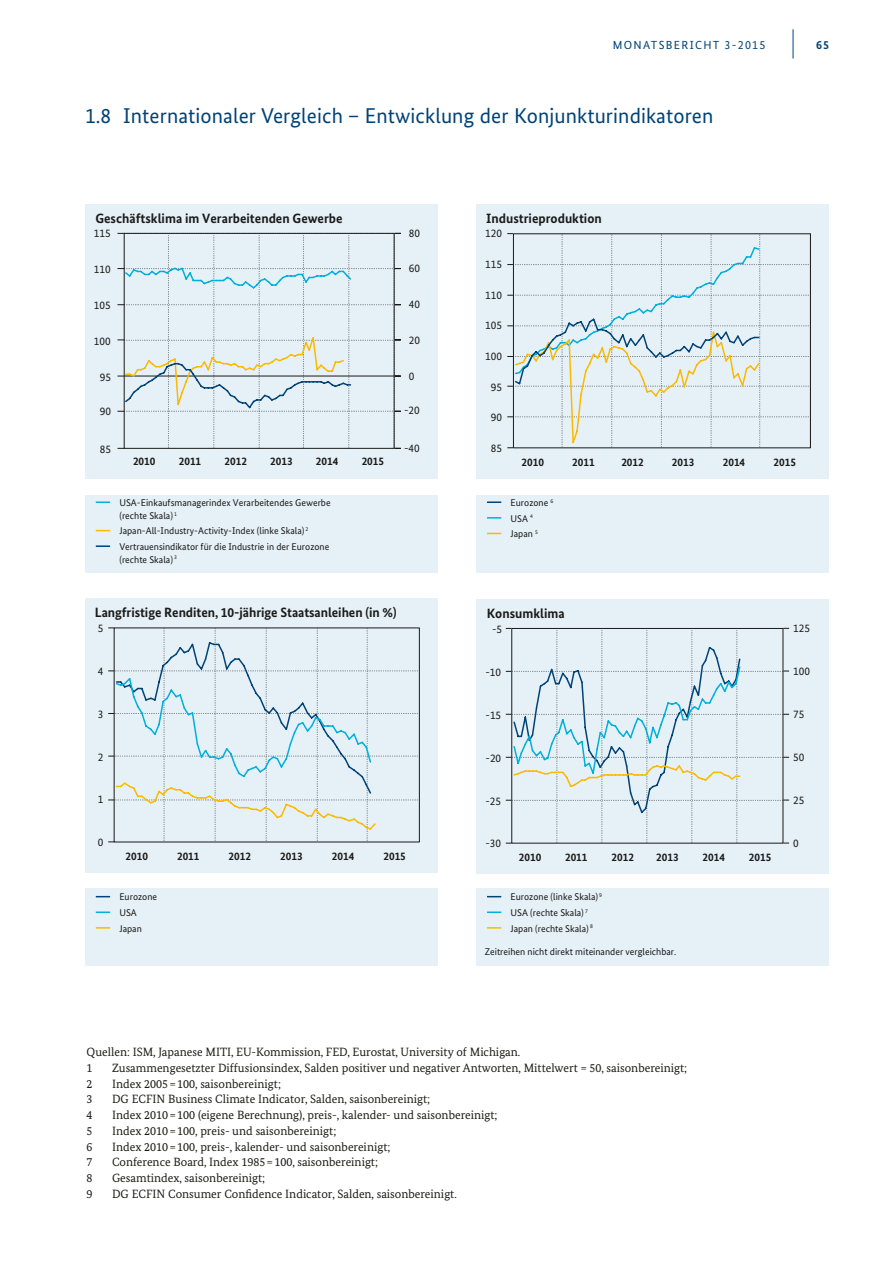
<style>
.page{position:relative;width:893px;height:1263px;background:#fff}
.page>*{position:absolute;margin:0;border:0;box-sizing:border-box;transform-origin:0 0}
.t1{font:21.3px "Bundes Sans";letter-spacing:.005em;color:#004377}
.t2{font:700 13.5px "Bundes Sans";color:#1a1a18}
.t3{font:12px/15.8px "Bundes Serif";color:#1a1a18}
.t4{font:700 12px "Bundes Sans";color:#004377}
.t5{font:11.7px "Bundes Sans";letter-spacing:.11em;color:#004377}
.t6{font:700 11.25px "Bundes Sans";color:#1a1a18}
.t7{font:11.25px "Bundes Sans";color:#1a1a18}
.t8{font:9.75px/15.6px "Bundes Sans";color:#1a1a18}
.s1{font-size:12px}
</style>
<div class="page">
<hr style="left:793px;top:29px;width:1px;height:30px;background:#004377">
<div style="left:85px;top:495px;width:353px;height:77px;background:#e5f0f7"></div>
<svg style="left:96px;top:501px;width:14px;height:2px"></svg>
<svg style="left:96px;top:530px;width:14px;height:1px"></svg>
<svg style="left:96px;top:545px;width:14px;height:2px"></svg>
<div style="left:476px;top:495px;width:353px;height:77px;background:#e5f0f7"></div>
<svg style="left:487px;top:501px;width:14px;height:2px"></svg>
<svg style="left:487px;top:517px;width:14px;height:2px"></svg>
<svg style="left:487px;top:533px;width:14px;height:1px"></svg>
<div style="left:476px;top:888px;width:353px;height:78px;background:#e5f0f7"></div>
<svg style="left:487px;top:896px;width:14px;height:1px"></svg>
<svg style="left:487px;top:911px;width:14px;height:2px"></svg>
<svg style="left:487px;top:927px;width:14px;height:2px"></svg>
<div style="left:85px;top:204px;width:353px;height:274px;background:#e5f0f7"></div>
<svg style="left:117px;top:233px;width:284px;height:216px"></svg>
<div style="left:85px;top:598px;width:353px;height:275px;background:#e5f0f7"></div>
<svg style="left:108px;top:627px;width:311px;height:215px"></svg>
<div style="left:476px;top:599px;width:353px;height:274px;background:#e5f0f7"></div>
<svg style="left:506px;top:628px;width:283px;height:216px"></svg>
<div style="left:476px;top:205px;width:353px;height:274px;background:#e5f0f7"></div>
<svg style="left:507px;top:233px;width:304px;height:215px"></svg>
<div style="left:85px;top:888px;width:352px;height:78px;background:#e5f0f7"></div>
<svg style="left:96px;top:896px;width:14px;height:1px"></svg>
<svg style="left:96px;top:911px;width:14px;height:2px"></svg>
<svg style="left:96px;top:927px;width:14px;height:2px"></svg>
<p class="t5" style="left:613px;top:38px;width:154px">MONATSBERICHT <span class="s1">3-2015</span></p>
<p class="t4" style="left:816px;top:37px;width:15px">65</p>
<h1 class="t1" style="left:85px;top:103px;width:630px">1.8 Internationaler Vergleich – Entwicklung der Konjunkturindikatoren</h1>
<p class="t2" style="left:95px;top:210px;width:249px">Geschäftsklima im Verarbeitenden Gewerbe</p>
<p class="t2" style="left:486px;top:210px;width:117px">Industrieproduktion</p>
<p class="t7" style="left:94px;top:227px;width:18px">115</p>
<p class="t7" style="left:409px;top:226px;width:13px">80</p>
<p class="t7" style="left:485px;top:227px;width:18px">120</p>
<p class="t7" style="left:94px;top:262px;width:18px">110</p>
<p class="t7" style="left:409px;top:262px;width:13px">60</p>
<p class="t7" style="left:485px;top:257px;width:18px">115</p>
<p class="t7" style="left:485px;top:288px;width:18px">110</p>
<p class="t7" style="left:94px;top:298px;width:18px">105</p>
<p class="t7" style="left:409px;top:297px;width:13px">40</p>
<p class="t7" style="left:485px;top:318px;width:18px">105</p>
<p class="t7" style="left:94px;top:334px;width:18px">100</p>
<p class="t7" style="left:409px;top:333px;width:13px">20</p>
<p class="t7" style="left:485px;top:349px;width:18px">100</p>
<p class="t7" style="left:100px;top:370px;width:13px">95</p>
<p class="t7" style="left:409px;top:369px;width:7px">0</p>
<p class="t7" style="left:491px;top:380px;width:13px">95</p>
<p class="t7" style="left:100px;top:404px;width:13px">90</p>
<p class="t7" style="left:404px;top:404px;width:17px">-20</p>
<p class="t7" style="left:491px;top:410px;width:13px">90</p>
<p class="t7" style="left:100px;top:442px;width:13px">85</p>
<p class="t7" style="left:404px;top:441px;width:17px">-40</p>
<p class="t7" style="left:491px;top:441px;width:13px">85</p>
<p class="t6" style="left:133px;top:455px;width:24px">2010</p>
<p class="t6" style="left:179px;top:455px;width:24px">2011</p>
<p class="t6" style="left:224px;top:455px;width:24px">2012</p>
<p class="t6" style="left:270px;top:455px;width:24px">2013</p>
<p class="t6" style="left:316px;top:455px;width:24px">2014</p>
<p class="t6" style="left:362px;top:455px;width:24px">2015</p>
<p class="t6" style="left:521px;top:455px;width:24px">2010</p>
<p class="t6" style="left:572px;top:455px;width:24px">2011</p>
<p class="t6" style="left:621px;top:455px;width:24px">2012</p>
<p class="t6" style="left:672px;top:455px;width:24px">2013</p>
<p class="t6" style="left:723px;top:455px;width:24px">2014</p>
<p class="t6" style="left:773px;top:455px;width:24px">2015</p>
<p class="t8" style="left:119px;top:496px;width:213px;line-height:12.8px">USA-Einkaufsmanagerindex Verarbeitendes Gewerbe (rechte Skala) <sup>1</sup></p>
<p class="t8" style="left:119px;top:523px;width:211px">Japan-All-Industry-Activity-Index (linke Skala) <sup>2<br></sup>Vertrauensindikator für die Industrie in der Eurozone</p>
<p class="t8" style="left:119px;top:551px;width:59px">(rechte Skala) <sup>3</sup></p>
<p class="t8" style="left:511px;top:495px;width:44px">Eurozone <sup>6<br></sup>USA <sup>4<br></sup>Japan <sup>5</sup></p>
<p class="t2" style="left:95px;top:604px;width:303px">Langfristige Renditen, 10-jährige Staatsanleihen (in %)</p>
<p class="t2" style="left:487px;top:605px;width:79px">Konsumklima</p>
<p class="t7" style="left:98px;top:621px;width:7px">5</p>
<p class="t7" style="left:492px;top:622px;width:12px">-5</p>
<p class="t7" style="left:793px;top:621px;width:18px">125</p>
<p class="t7" style="left:98px;top:664px;width:7px">4</p>
<p class="t7" style="left:485px;top:665px;width:17px">-10</p>
<p class="t7" style="left:793px;top:664px;width:18px">100</p>
<p class="t7" style="left:98px;top:707px;width:7px">3</p>
<p class="t7" style="left:485px;top:708px;width:17px">-15</p>
<p class="t7" style="left:793px;top:707px;width:13px">75</p>
<p class="t7" style="left:98px;top:750px;width:7px">2</p>
<p class="t7" style="left:485px;top:751px;width:17px">-20</p>
<p class="t7" style="left:793px;top:750px;width:13px">50</p>
<p class="t7" style="left:98px;top:793px;width:7px">1</p>
<p class="t7" style="left:485px;top:794px;width:17px">-25</p>
<p class="t7" style="left:793px;top:793px;width:13px">25</p>
<p class="t7" style="left:98px;top:835px;width:7px">0</p>
<p class="t7" style="left:485px;top:837px;width:17px">-30</p>
<p class="t7" style="left:793px;top:836px;width:7px">0</p>
<p class="t6" style="left:125px;top:849px;width:24px">2010</p>
<p class="t6" style="left:177px;top:849px;width:24px">2011</p>
<p class="t6" style="left:229px;top:849px;width:24px">2012</p>
<p class="t6" style="left:280px;top:849px;width:24px">2013</p>
<p class="t6" style="left:332px;top:849px;width:24px">2014</p>
<p class="t6" style="left:383px;top:849px;width:24px">2015</p>
<p class="t6" style="left:519px;top:850px;width:24px">2010</p>
<p class="t6" style="left:565px;top:850px;width:24px">2011</p>
<p class="t6" style="left:611px;top:850px;width:24px">2012</p>
<p class="t6" style="left:656px;top:850px;width:24px">2013</p>
<p class="t6" style="left:703px;top:850px;width:24px">2014</p>
<p class="t6" style="left:749px;top:850px;width:24px">2015</p>
<p class="t8" style="left:119px;top:889px;width:39px">Eurozone<br>USA<br>Japan</p>
<p class="t8" style="left:511px;top:889px;width:93px">Eurozone (linke Skala) <sup>9<br></sup>USA (rechte Skala) <sup>7<br></sup>Japan (rechte Skala) <sup>8</sup></p>
<p class="t8" style="left:485px;top:944px;width:193px">Zeitreihen nicht direkt miteinander vergleichbar.</p>
<p class="t3" style="left:87px;top:1044px;width:435px">Quellen: ISM, Japanese MITI, EU-Kommission, FED, Eurostat, University of Michigan.<br>1</p>
<p class="t3" style="left:112px;top:1060px;width:577px">Zusammengesetzter Diffusionsindex, Salden positiver und negativer Antworten, Mittelwert = 50, saisonbereinigt;</p>
<p class="t3" style="left:87px;top:1075px;width:7px">2</p>
<p class="t3" style="left:112px;top:1075px;width:170px">Index 2005 =100, saisonbereinigt;</p>
<p class="t3" style="left:87px;top:1091px;width:7px">3</p>
<p class="t3" style="left:112px;top:1091px;width:320px">DG ECFIN Business Climate Indicator, Salden, saisonbereinigt;</p>
<p class="t3" style="left:87px;top:1107px;width:7px">4</p>
<p class="t3" style="left:112px;top:1107px;width:387px">Index 2010 =100 (eigene Berechnung), preis-, kalender- und saisonbereinigt;</p>
<p class="t3" style="left:87px;top:1123px;width:7px">5</p>
<p class="t3" style="left:112px;top:1123px;width:226px">Index 2010 =100, preis- und saisonbereinigt;</p>
<p class="t3" style="left:87px;top:1138px;width:7px">6</p>
<p class="t3" style="left:112px;top:1138px;width:280px">Index 2010 =100, preis-, kalender- und saisonbereinigt;</p>
<p class="t3" style="left:87px;top:1154px;width:7px">7</p>
<p class="t3" style="left:112px;top:1154px;width:267px">Conference Board, Index 1985 =100, saisonbereinigt;</p>
<p class="t3" style="left:87px;top:1170px;width:7px">8</p>
<p class="t3" style="left:112px;top:1170px;width:155px">Gesamtindex, saisonbereinigt;</p>
<p class="t3" style="left:87px;top:1186px;width:7px">9</p>
<p class="t3" style="left:112px;top:1186px;width:346px">DG ECFIN Consumer Confidence Indicator, Salden, saisonbereinigt.</p>
</div>
